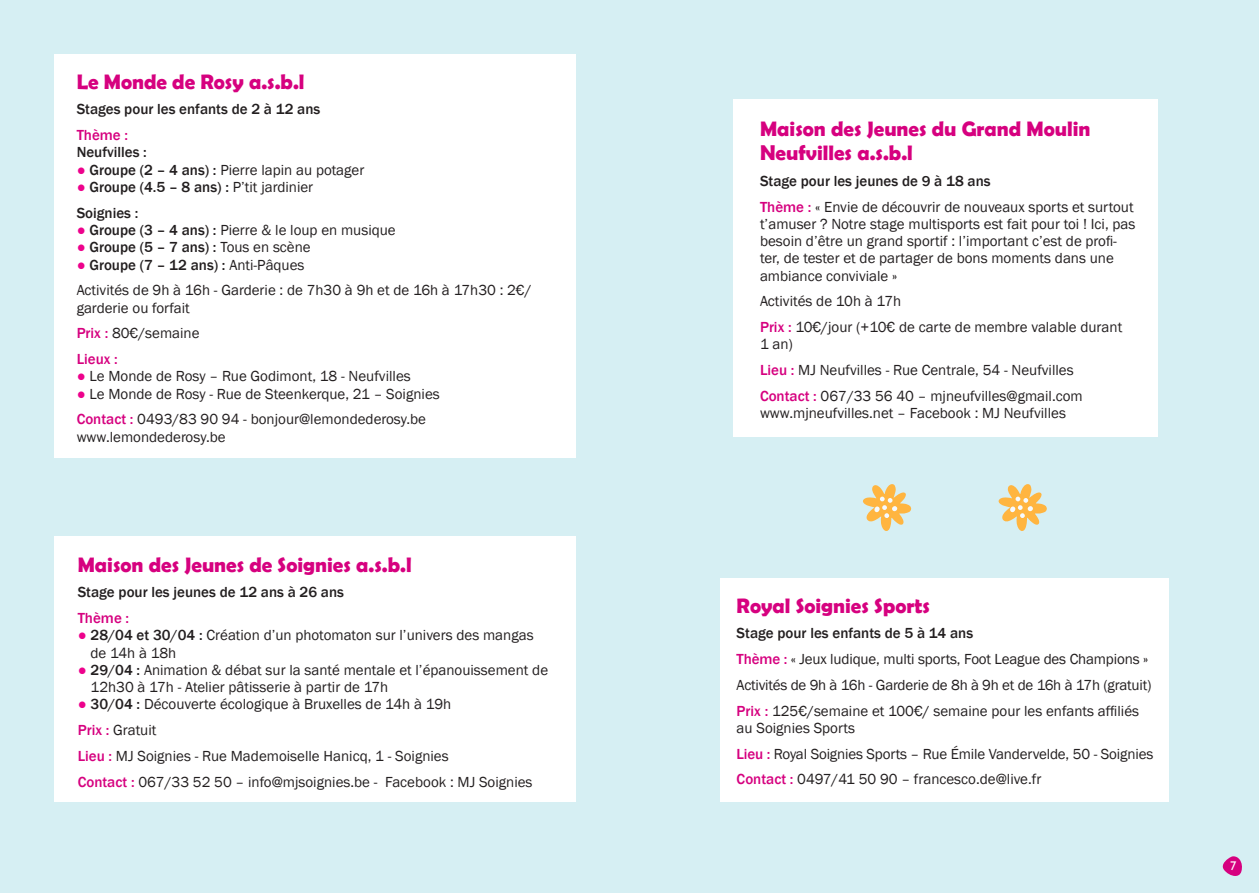
<style>
.page{position:relative;width:1259px;height:893px;background:#d6eff3}
.page>*{position:absolute;margin:0;border:0;box-sizing:border-box;transform-origin:0 0}
.t1{font:700 21px/24.2px "Berlin Sans FB Demi";color:#d6017f}
.t2{font:15px/17.2px "Franklin Gothic";color:#231f20}
.t3{font:500 15px/17.2px "Franklin Gothic";color:#231f20}
.t4{font:500 15px "Franklin Gothic";color:#d6017f}
.t5{font:12.6px "Gill Sans";color:#fff}
.s1{color:#d6017f}
.s2{font-family:"Calibri";font-weight:700;color:#ed028c}
.s3{font-weight:500}
.s4{font-weight:400}
.s5{font-weight:500;color:#d6017f}
</style>
<div class="page">
<div style="left:54px;top:54px;width:521px;height:403px;background:#fff"></div>
<div style="left:733px;top:99px;width:425px;height:338px;background:#fff"></div>
<div style="left:720px;top:578px;width:448px;height:223px;background:#fff"></div>
<svg style="left:1222px;top:856px;width:20px;height:20px"></svg>
<svg style="left:863px;top:484px;width:49px;height:47px"></svg>
<svg style="left:998px;top:484px;width:49px;height:47px"></svg>
<div style="left:54px;top:536px;width:521px;height:265px;background:#fff"></div>
<p class="t1" style="left:77px;top:69px;width:229px">Le Monde de Rosy a.s.b.l</p>
<p class="t3" style="left:77px;top:101px;width:245px">Stages pour les enfants de 2 à 12 ans</p>
<p class="t3" style="left:77px;top:127px;width:72px"><span class="s1">Thème :<br></span>Neufvilles :</p>
<p class="t2" style="left:77px;top:161px;width:289px"><span class="s2">●</span> <span class="s3">Groupe (2 – 4 ans) :</span> Pierre lapin au potager</p>
<p class="t3" style="left:77px;top:179px;width:238px"><span class="s2">●</span> Groupe (4.5 – 8 ans) : <span class="s4">P’tit jardinier</span></p>
<p class="t3" style="left:77px;top:204px;width:63px">Soignies :</p>
<p class="t2" style="left:77px;top:222px;width:320px"><span class="s2">●</span> <span class="s3">Groupe (3 – 4 ans) :</span> Pierre &amp; le loup en musique</p>
<p class="t3" style="left:77px;top:239px;width:236px"><span class="s2">●</span> Groupe (5 – 7 ans) : <span class="s4">Tous en scène</span></p>
<p class="t3" style="left:77px;top:256px;width:229px"><span class="s2">●</span> Groupe (7 – 12 ans) : <span class="s4">Anti-Pâques</span></p>
<p class="t2" style="left:77px;top:282px;width:456px">Activités de 9h à 16h - Garderie : de 7h30 à 9h et de 16h à 17h30 : 2€/ garderie ou forfait</p>
<p class="t2" style="left:77px;top:325px;width:124px"><span class="s5">Prix :</span> 80€/semaine</p>
<p class="t4" style="left:77px;top:350px;width:43px">Lieux :</p>
<p class="t2" style="left:77px;top:368px;width:336px"><span class="s2">●</span> Le Monde de Rosy – Rue Godimont, 18 - Neufvilles</p>
<p class="t2" style="left:77px;top:385px;width:364px"><span class="s2">●</span> Le Monde de Rosy - Rue de Steenkerque, 21 – Soignies</p>
<p class="t2" style="left:77px;top:411px;width:351px"><span class="s5">Contact :</span> 0493/83 90 94 - bonjour@lemondederosy.be www.lemondederosy.be</p>
<p class="t1" style="left:78px;top:552px;width:335px">Maison des Jeunes de Soignies a.s.b.l</p>
<p class="t3" style="left:78px;top:584px;width:268px">Stage pour les jeunes de 12 ans à 26 ans</p>
<p class="t4" style="left:78px;top:609px;width:53px">Thème :</p>
<p class="t2" style="left:91px;top:627px;width:444px;text-indent:-13px"><span class="s2">●</span> <span class="s3">28/04 et 30/04 :</span> Création d’un photomaton sur l’univers des mangas de 14h à 18h</p>
<p class="t2" style="left:91px;top:661px;width:459px;text-indent:-13px"><span class="s2">●</span> <span class="s3">29/04 :</span> Animation &amp; débat sur la santé mentale et l’épanouissement de<br>12h30 à 17h - Atelier pâtisserie à partir de 17h</p>
<p class="t2" style="left:78px;top:696px;width:375px"><span class="s2">●</span> <span class="s3">30/04 :</span> Découverte écologique à Bruxelles de 14h à 19h</p>
<p class="t2" style="left:78px;top:722px;width:80px"><span class="s5">Prix :</span> Gratuit</p>
<p class="t2" style="left:78px;top:747px;width:372px"><span class="s5">Lieu :</span> MJ Soignies - Rue Mademoiselle Hanicq, 1 - Soignies</p>
<p class="t2" style="left:78px;top:773px;width:456px"><span class="s5">Contact :</span> 067/33 52 50 – info@mjsoignies.be - Facebook : MJ Soignies</p>
<p class="t1" style="left:760px;top:116px;width:332px">Maison des Jeunes du Grand Moulin<br>Neufvilles a.s.b.l</p>
<p class="t3" style="left:760px;top:172px;width:232px">Stage pour les jeunes de 9 à 18 ans</p>
<p class="t2" style="left:760px;top:198px;width:377px"><span class="s5">Thème :</span> « Envie de découvrir de nouveaux sports et surtout t’amuser ? Notre stage multisports est fait pour toi ! Ici, pas besoin d’être un grand sportif : l’important c’est de profi&shy;ter, de tester et de partager de bons moments dans une ambiance conviviale »</p>
<p class="t2" style="left:760px;top:293px;width:143px">Activités de 10h à 17h</p>
<p class="t2" style="left:760px;top:319px;width:364px"><span class="s5">Prix :</span> 10€/jour (+10€ de carte de membre valable durant<br>1 an)</p>
<p class="t2" style="left:760px;top:362px;width:315px"><span class="s5">Lieu :</span> MJ Neufvilles - Rue Centrale, 54 - Neufvilles</p>
<p class="t2" style="left:760px;top:388px;width:324px"><span class="s5">Contact :</span> 067/33 56 40 – mjneufvilles@gmail.com www.mjneufvilles.net – Facebook : MJ Neufvilles</p>
<p class="t1" style="left:736px;top:593px;width:195px">Royal Soignies Sports</p>
<p class="t3" style="left:736px;top:625px;width:238px">Stage pour les enfants de 5 à 14 ans</p>
<p class="t2" style="left:736px;top:651px;width:413px"><span class="s5">Thème :</span> « Jeux ludique, multi sports, Foot League des Champions »</p>
<p class="t2" style="left:736px;top:676px;width:416px">Activités de 9h à 16h - Garderie de 8h à 9h et de 16h à 17h (gratuit)</p>
<p class="t2" style="left:736px;top:702px;width:404px"><span class="s5">Prix :</span> 125€/semaine et 100€/ semaine pour les enfants affiliés au Soignies Sports</p>
<p class="t2" style="left:736px;top:745px;width:418px"><span class="s5">Lieu :</span> Royal Soignies Sports – Rue Émile Vandervelde, 50 - Soignies</p>
<p class="t2" style="left:736px;top:771px;width:306px"><span class="s5">Contact :</span> 0497/41 50 90 – francesco.de@live.fr</p>
<p class="t5" style="left:1230px;top:858px;width:8px">7</p>
</div>
